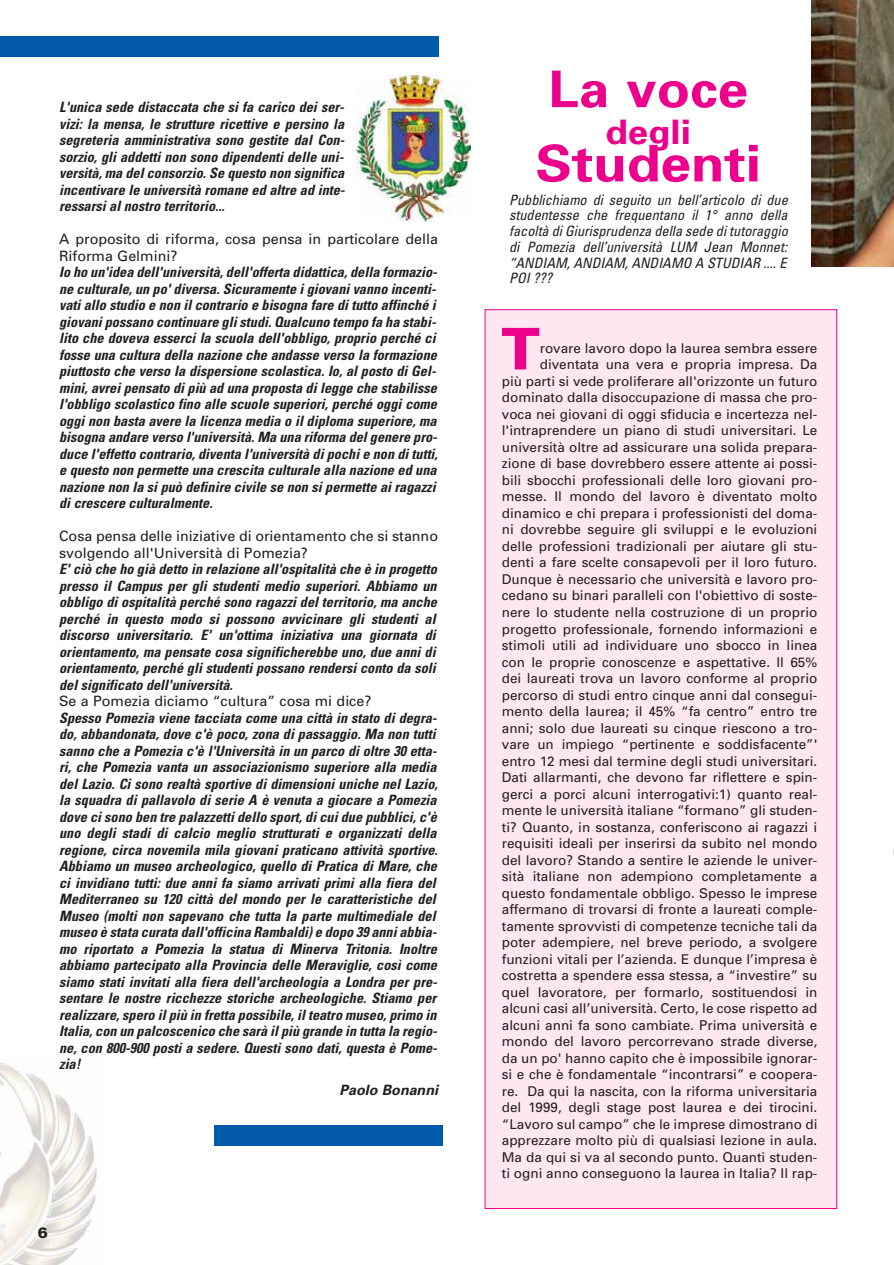
<style>
.page{position:relative;width:894px;height:1265px;background:#fff}
.page>*{position:absolute;margin:0;border:0;box-sizing:border-box;transform-origin:0 0}
.t1{font:900 57.6px "Univers";color:#ec008c}
.t2{font:700 50.7px "Univers";color:#ec008c;scale:1.08 1}
.t3{font:700 33.75px "Univers";color:#ec008c;scale:1.08 1}
.t4{font:900 15px "Univers";color:#231f20}
.t5{font:italic 700 condensed 14.25px/16.5px "Univers";color:#231f20;text-align:justify}
.t6{font:italic condensed 14.25px/15.8px "Univers";color:#231f20;text-align:justify}
.t7{font:14.25px/16.5px "Univers";color:#231f20}
.t8{font:italic 700 14.25px "Univers";color:#231f20}
.t9{font:13.5px/16.5px "Univers";color:#231f20;text-align:right}
</style>
<div class="page">
<img style="left:0;top:1062px;width:97px;height:203px">
<img style="left:812px;top:0;width:82px;height:267px">
<div style="left:485px;top:310px;width:351px;height:898px;background:#fde8f1"></div>
<div style="left:0;top:37px;width:439px;height:20px;background:#005aaa"></div>
<div style="left:214px;top:1125px;width:229px;height:20px;background:#005aaa"></div>
<img style="left:356px;top:76px;width:115px;height:145px">
<p class="t5" style="left:59px;top:100px;width:290px">L 'unica sede distaccata che si fa carico dei ser&shy;vizi: la mensa, le strutture ricettive e persino la segreteria amministrativa sono gestite dal Con&shy;sorzio, gli addetti non sono dipendenti delle uni&shy;versità,ma delconsorzio.Se questo non significa incentivare le università romane ed altre ad inte&shy;ressarsi al nostro territorio...</p>
<p class="t7" style="left:59px;top:232px;width:380px">A proposito di riforma, cosa pensa in particolare della<br>Riforma Gelmini?</p>
<p class="t5" style="left:59px;top:265px;width:383px;text-align:left">Io ho un'idea dell'università,dell'offerta didattica,della formazio&shy;ne culturale,un po'diversa.Sicuramente igiovanivanno incenti&shy;vatiallo studio e non ilcontrario e bisogna fare ditutto affinché i giovanipossano continuare glistudi.Qualcuno tempo fa ha stabi&shy;lito che doveva esserci la scuola dell'obbligo, proprio perché ci fosse una cultura della nazione che andasse verso la formazione piuttosto che verso la dispersione scolastica. Io, al posto di Gel&shy;mini, avrei pensato di più ad una proposta di legge che stabilisse l'obbligo scolastico fino alle scuole superiori, perché oggi come oggi non basta avere la licenza media o il diploma superiore, ma bisogna andare verso l'università.Ma una riforma delgenere pro&shy;duce l'effetto contrario,diventa l'università dipochie non ditutti, e questo non permette una crescita culturale alla nazione ed una nazione non la si può definire civile se non si permette ai ragazzi di crescere culturalmente.</p>
<p class="t7" style="left:59px;top:529px;width:380px">Cosa pensa delle iniziative di orientamento che si stanno svolgendo all'Università di Pomezia?</p>
<p class="t5" style="left:59px;top:562px;width:382px">E'ciò che ho già detto in relazione all'ospitalità che è in progetto presso il Campus per gli studenti medio superiori. Abbiamo un obbligo di ospitalità perché sono ragazzi del territorio, ma anche perché in questo modo si possono avvicinare gli studenti al discorso universitario. E' un'ottima iniziativa una giornata di orientamento, ma pensate cosa significherebbe uno, due anni di orientamento, perché gli studenti possano rendersi conto da soli del significato dell'università.</p>
<p class="t7" style="left:59px;top:694px;width:314px">Se a Pomezia diciamo “cultura” cosa mi dice?</p>
<p class="t5" style="left:59px;top:710px;width:383px;text-align:left">Spesso Pomezia viene tacciata come una città in stato di degra&shy;do, abbandonata, dove c'è poco, zona di passaggio. Ma non tutti sanno che a Pomezia c'è l'Università in un parco di oltre 30 etta&shy;ri, che Pomezia vanta un associazionismo superiore alla media del Lazio. Ci sono realtà sportive di dimensioni uniche nel Lazio, la squadra di pallavolo di serie A è venuta a giocare a Pomezia dove cisono ben tre palazzettidello sport,dicuidue pubblici,c'è uno degli stadi di calcio meglio strutturati e organizzati della regione, circa novemila mila giovani praticano attività sportive.<br>Abbiamo un museo archeologico, quello di Pratica di Mare, che ci invidiano tutti: due anni fa siamo arrivati primi alla fiera del Mediterraneo su 120 città del mondo per le caratteristiche del Museo (molti non sapevano che tutta la parte multimediale del museo è stata curata dall'officina Rambaldi)e dopo 39 anniabbia&shy;mo riportato a Pomezia la statua di Minerva Tritonia. Inoltre abbiamo partecipato alla Provincia delle Meraviglie, così come siamo stati invitati alla fiera dell'archeologia a Londra per pre&shy;sentare le nostre ricchezze storiche archeologiche. Stiamo per realizzare,spero ilpiù in fretta possibile,ilteatro museo,primo in Italia,con un palcoscenico che sarà ilpiù grande in tutta la regio&shy;ne, con 800-900 posti a sedere. Questi sono dati, questa è Pome&shy;zia!</p>
<p class="t8" style="left:339px;top:1084px;width:103px">Paolo Bonanni</p>
<p class="t4" style="left:38px;top:1224px;width:12px">6</p>
<h2 class="t2" style="left:548px;top:71px;width:186px">La voce</h2>
<h3 class="t3" style="left:605px;top:120px;width:81px">degli</h3>
<h2 class="t2" style="left:535px;top:145px;width:210px">Studenti</h2>
<p class="t6" style="left:509px;top:193px;width:283px">Pubblichiamo di seguito un bell’articolo di due studentesse che frequentano il 1° anno della facoltà diGiurisprudenza della sede ditutoraggio di Pomezia dell’università LUM Jean Monnet: “ANDIAM,ANDIAM,ANDIAMO A STUDIAR ....E POI???</p>
<h1 class="t1" style="left:501px;top:316px;width:40px">T</h1>
<p class="t9" style="left:502px;top:341px;width:317px">rovare lavoro dopo la laurea sembra essere diventata una vera e propria impresa. Da<br>più parti si vede proliferare all'orizzonte un futuro dominato dalla disoccupazione di massa che pro&shy;voca nei giovani di oggi sfiducia e incertezza nel&shy;l'intraprendere un piano di studi universitari. Le università oltre ad assicurare una solida prepara&shy;zione di base dovrebbero essere attente ai possi&shy;bili sbocchi professionali delle loro giovani pro&shy;messe. Il mondo del lavoro è diventato molto dinamico e chi prepara i professionisti del doma&shy;ni dovrebbe seguire gli sviluppi e le evoluzioni delle professioni tradizionali per aiutare gli stu&shy;denti a fare scelte consapevoli per il loro futuro.<br>Dunque è necessario che università e lavoro pro&shy;cedano su binari paralleli con l'obiettivo di soste&shy;nere lo studente nella costruzione di un proprio progetto professionale, fornendo informazioni e stimoli utili ad individuare uno sbocco in linea con le proprie conoscenze e aspettative. Il 65% dei laureati trova un lavoro conforme al proprio percorso di studi entro cinque anni dal consegui&shy;mento della laurea; il 45% “fa centro” entro tre anni; solo due laureati su cinque riescono a tro&shy;vare un impiego “pertinente e soddisfacente”' entro 12 mesi dal termine degli studi universitari.<br>Dati allarmanti, che devono far riflettere e spin&shy;gerci a porci alcuni interrogativi:1) quanto real&shy;mente le università italiane “formano” gli studen&shy;ti? Quanto, in sostanza, conferiscono ai ragazzi i requisiti ideali per inserirsi da subito nel mondo del lavoro? Stando a sentire le aziende le univer&shy;sità italiane non adempiono completamente a questo fondamentale obbligo. Spesso le imprese affermano di trovarsi di fronte a laureati comple&shy;tamente sprovvisti di competenze tecniche tali da poter adempiere, nel breve periodo, a svolgere funzioni vitali per l’azienda. E dunque l’impresa è costretta a spendere essa stessa, a “investire” su quel lavoratore, per formarlo, sostituendosi in alcuni casi all’università. Certo, le cose rispetto ad alcuni anni fa sono cambiate. Prima università e mondo del lavoro percorrevano strade diverse, da un po' hanno capito che è impossibile ignorar&shy;si e che è fondamentale “incontrarsi” e coopera&shy;re. Da qui la nascita, con la riforma universitaria del 1999, degli stage post laurea e dei tirocini. “Lavoro sul campo” che le imprese dimostrano di apprezzare molto più di qualsiasi lezione in aula.<br>Ma da qui si va al secondo punto. Quanti studen&shy;ti ogni anno conseguono la laurea in Italia? Il rap-</p>
</div>
